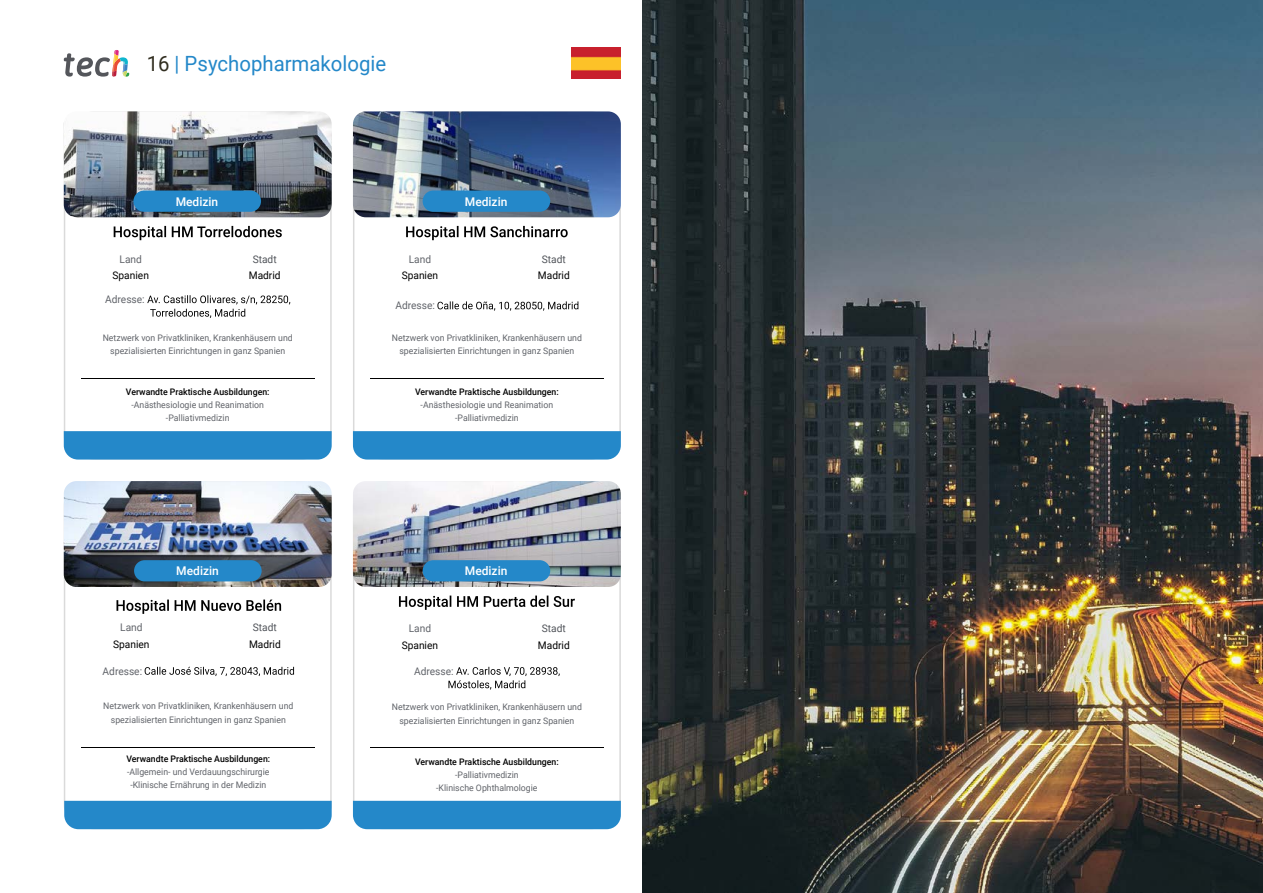
<style>
.page{position:relative;width:1263px;height:893px;background:#fff}
.page>*{position:absolute;margin:0;border:0;box-sizing:border-box;transform-origin:0 0}
.t1{font:21px "Roboto";color:#2488c9}
.t2{font:500 12px "Roboto";color:#fff}
.t3{font:10.5px "Roboto";color:#000}
.t4{font:10.5px "Roboto";color:#61646a}
.t5{font:10.5px "Roboto";color:#52555b}
.t6{font:9px/13.5px "Roboto";color:#61646a;text-align:center}
.t7{font:500 9px "Roboto";color:#000}
.s1{color:#312e20}
</style>
<div class="page">
<svg style="left:64px;top:50px;width:65px;height:27px"></svg>
<img style="left:571px;top:48px;width:50px;height:30px">
<img style="left:642px;top:0;width:621px;height:893px">
<svg style="left:63px;top:123px;width:269px;height:324px"></svg>
<img style="left:64px;top:111px;width:268px;height:106px">
<div style="left:133px;top:191px;width:128px;height:21px;background:#2488c9;border-radius:11px"></div>
<svg style="left:64px;top:431px;width:268px;height:29px;background:#2a8bca"></svg>
<hr style="left:81px;top:378px;width:234px;height:1px;background:#000">
<svg style="left:114px;top:226px;width:168px;height:14px"></svg>
<svg style="left:147px;top:295px;width:143px;height:23px"></svg>
<svg style="left:352px;top:135px;width:269px;height:301px"></svg>
<img style="left:353px;top:111px;width:268px;height:106px">
<div style="left:423px;top:191px;width:127px;height:21px;background:#2488c9;border-radius:11px"></div>
<svg style="left:353px;top:431px;width:268px;height:29px;background:#2a8bca"></svg>
<hr style="left:370px;top:378px;width:234px;height:1px;background:#000">
<svg style="left:406px;top:226px;width:162px;height:14px"></svg>
<svg style="left:437px;top:301px;width:141px;height:10px"></svg>
<svg style="left:63px;top:497px;width:269px;height:333px"></svg>
<img style="left:64px;top:481px;width:268px;height:106px">
<div style="left:134px;top:560px;width:128px;height:21px;background:#2488c9;border-radius:11px"></div>
<div style="left:64px;top:801px;width:268px;height:28px;background:#2488c9"></div>
<hr style="left:82px;top:747px;width:233px;height:1px;background:#000">
<svg style="left:116px;top:600px;width:165px;height:14px"></svg>
<svg style="left:145px;top:667px;width:149px;height:9px"></svg>
<svg style="left:352px;top:573px;width:269px;height:257px"></svg>
<img style="left:353px;top:481px;width:268px;height:106px">
<div style="left:423px;top:560px;width:127px;height:21px;background:#2488c9;border-radius:11px"></div>
<div style="left:353px;top:801px;width:268px;height:28px;background:#2488c9"></div>
<hr style="left:370px;top:747px;width:234px;height:1px;background:#000">
<svg style="left:399px;top:596px;width:176px;height:14px"></svg>
<svg style="left:448px;top:667px;width:112px;height:23px"></svg>
<h1 class="t1" style="left:147px;top:48px;width:241px"><span class="s1">16</span> | Psychopharmakologie</h1>
<p class="t4" style="left:120px;top:252px;width:24px">Land</p>
<p class="t3" style="left:113px;top:268px;width:38px">Spanien</p>
<h2 class="t2" style="left:176px;top:193px;width:44px">Medizin</h2>
<p class="t5" style="left:253px;top:252px;width:25px">Stadt</p>
<p class="t3" style="left:249px;top:268px;width:33px">Madrid</p>
<p class="t4" style="left:409px;top:252px;width:24px">Land</p>
<p class="t3" style="left:402px;top:268px;width:38px">Spanien</p>
<h2 class="t2" style="left:465px;top:193px;width:44px">Medizin</h2>
<p class="t5" style="left:542px;top:252px;width:25px">Stadt</p>
<p class="t3" style="left:538px;top:268px;width:33px">Madrid</p>
<p class="t4" style="left:105px;top:292px;width:41px">Adresse:</p>
<p class="t6" style="left:103px;top:330px;width:192px">Netzwerk von Privatkliniken, Krankenhäusern und spezialisierten Einrichtungen in ganz Spanien</p>
<p class="t7" style="left:126px;top:385px;width:145px">Verwandte Praktische Ausbildungen:</p>
<p class="t6" style="left:131px;top:398px;width:134px">-Anästhesiologie und Reanimation -Palliativmedizin</p>
<p class="t4" style="left:395px;top:298px;width:41px">Adresse:</p>
<p class="t6" style="left:392px;top:330px;width:192px">Netzwerk von Privatkliniken, Krankenhäusern und spezialisierten Einrichtungen in ganz Spanien</p>
<p class="t7" style="left:415px;top:385px;width:145px">Verwandte Praktische Ausbildungen:</p>
<p class="t6" style="left:421px;top:398px;width:134px">-Anästhesiologie und Reanimation -Palliativmedizin</p>
<h2 class="t2" style="left:176px;top:563px;width:44px">Medizin</h2>
<h2 class="t2" style="left:465px;top:563px;width:44px">Medizin</h2>
<p class="t4" style="left:120px;top:620px;width:24px">Land</p>
<p class="t3" style="left:113px;top:637px;width:38px">Spanien</p>
<p class="t5" style="left:253px;top:620px;width:25px">Stadt</p>
<p class="t3" style="left:249px;top:637px;width:33px">Madrid</p>
<p class="t4" style="left:409px;top:621px;width:24px">Land</p>
<p class="t3" style="left:402px;top:638px;width:38px">Spanien</p>
<p class="t5" style="left:542px;top:621px;width:25px">Stadt</p>
<p class="t3" style="left:538px;top:638px;width:33px">Madrid</p>
<p class="t4" style="left:103px;top:664px;width:41px">Adresse:</p>
<p class="t6" style="left:103px;top:699px;width:192px">Netzwerk von Privatkliniken, Krankenhäusern und spezialisierten Einrichtungen in ganz Spanien</p>
<p class="t7" style="left:126px;top:752px;width:145px">Verwandte Praktische Ausbildungen:</p>
<p class="t6" style="left:127px;top:765px;width:144px">-Allgemein- und Verdauungschirurgie -Klinische Ernährung in der Medizin</p>
<p class="t4" style="left:414px;top:664px;width:41px">Adresse:</p>
<p class="t6" style="left:392px;top:700px;width:192px">Netzwerk von Privatkliniken, Krankenhäusern und spezialisierten Einrichtungen in ganz Spanien</p>
<p class="t7" style="left:415px;top:755px;width:145px">Verwandte Praktische Ausbildungen:</p>
<p class="t6" style="left:436px;top:768px;width:103px">-Palliativmedizin -Klinische Ophthalmologie</p>
</div>
